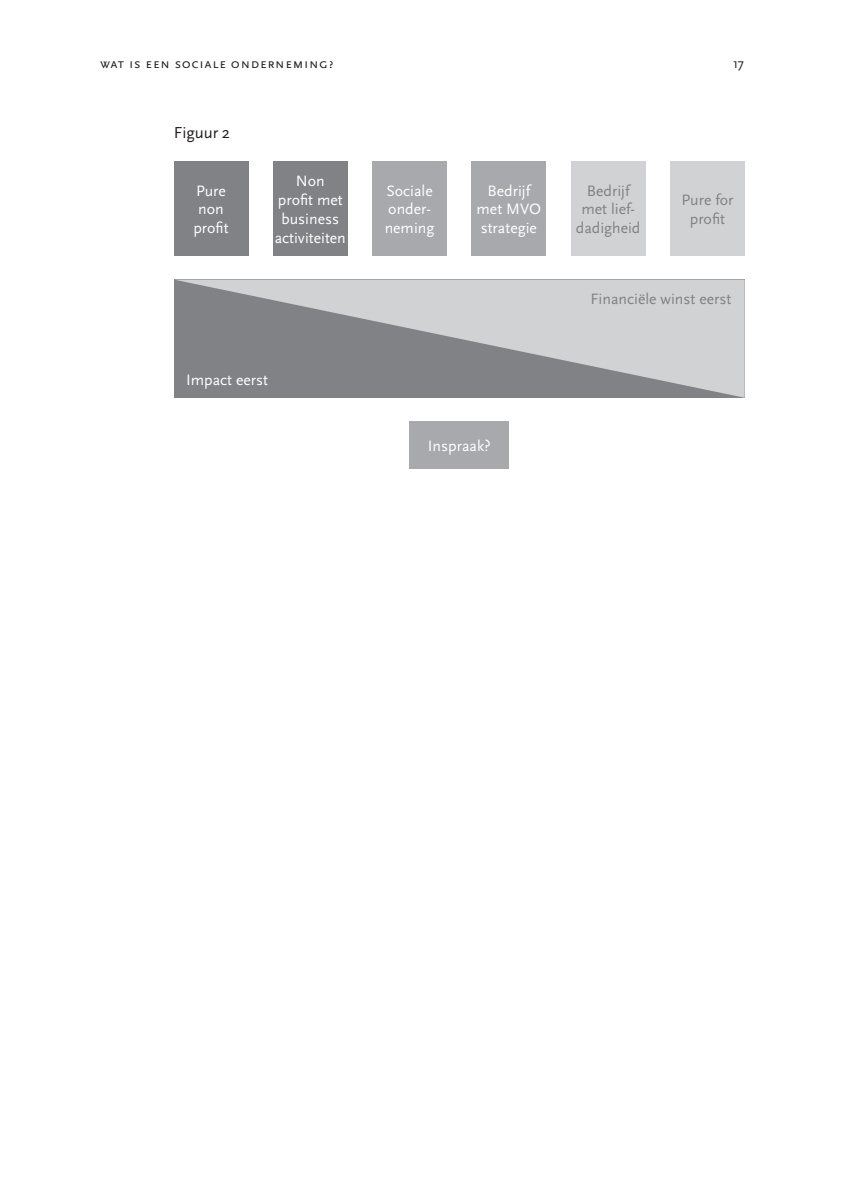
<style>
.page{position:relative;width:844px;height:1191px;background:#fff}
.page>*{position:absolute;margin:0;border:0;box-sizing:border-box;transform-origin:0 0}
.t1{font:16.62px "Scala Sans Pro";color:#231f20}
.t2{font:15.75px/18.9px "Scala Sans Pro";color:#fff;text-align:center}
.t3{font:15.75px/18.9px "Scala Sans Pro";color:#808285;text-align:center}
.t4{font:14px "Scala Sans Pro";letter-spacing:.05em;color:#231f20}
</style>
<div class="page">
<div style="left:174px;top:161px;width:74px;height:95px;background:#808285"></div>
<div style="left:273px;top:161px;width:74px;height:95px;background:#808285"></div>
<div style="left:372px;top:161px;width:74px;height:95px;background:#a8a9ad"></div>
<div style="left:471px;top:161px;width:75px;height:95px;background:#a8a9ad"></div>
<div style="left:570px;top:161px;width:75px;height:95px;background:#d1d2d4"></div>
<div style="left:670px;top:161px;width:74px;height:95px;background:#d1d2d4"></div>
<svg style="left:174px;top:279px;width:570px;height:119px"></svg>
<div style="left:409px;top:421px;width:99px;height:47px;background:#a8a9ad"></div>
<p class="t4" style="left:100px;top:56px;width:235px">wat is een sociale onderneming?</p>
<p class="t4" style="left:732px;top:56px;width:13px">17</p>
<p class="t1" style="left:174px;top:123px;width:58px">Figuur 2</p>
<p class="t2" style="left:193px;top:181px;width:37px">Pure non profit</p>
<p class="t2" style="left:274px;top:172px;width:73px">Non<br>profit met business activiteiten</p>
<p class="t2" style="left:384px;top:181px;width:51px;text-align:left">Sociale onder&shy;neming</p>
<p class="t2" style="left:476px;top:181px;width:66px">Bedrijf met MVO strategie</p>
<p class="t3" style="left:575px;top:181px;width:66px">Bedrijf met lief&shy;dadigheid</p>
<p class="t3" style="left:681px;top:190px;width:54px">Pure for profit</p>
<p class="t2" style="left:186px;top:371px;width:83px">Impact eerst</p>
<p class="t2" style="left:427px;top:436px;width:64px">Inspraak?</p>
<p class="t3" style="left:590px;top:289px;width:142px">Financiële winst eerst</p>
</div>
